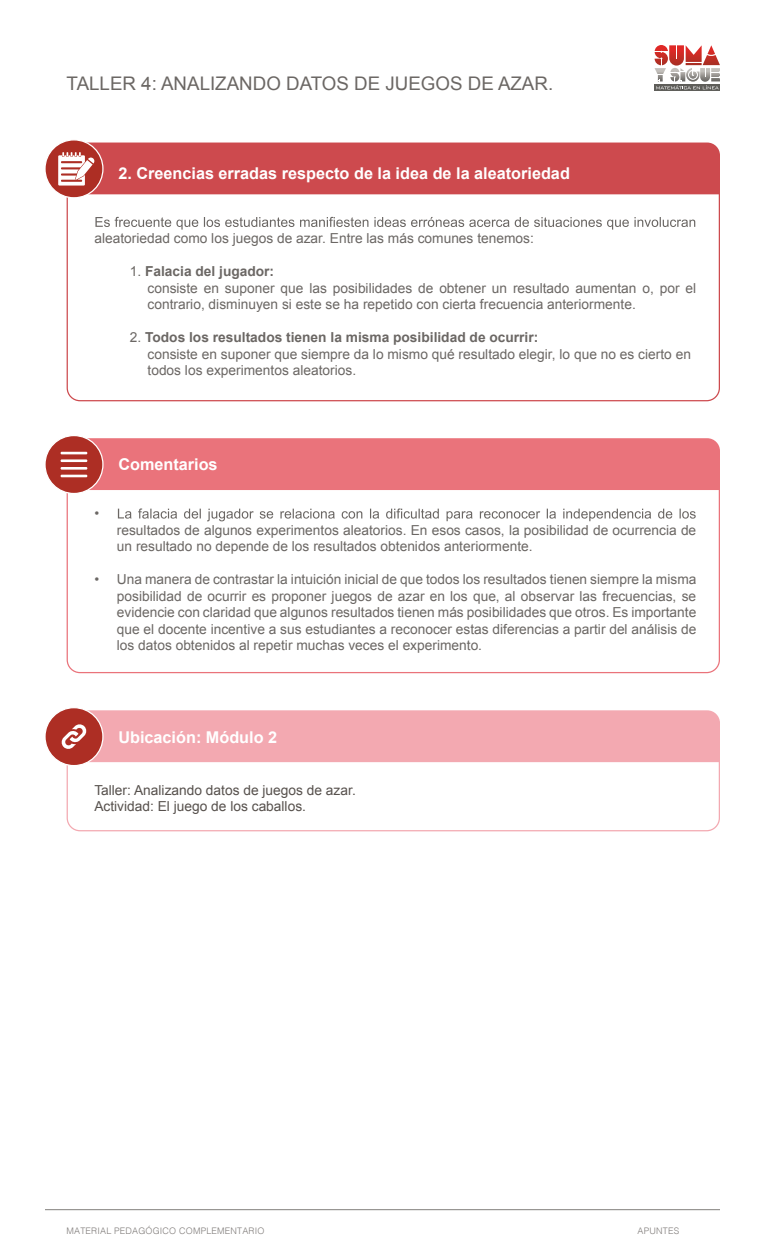
<style>
.page{position:relative;width:765px;height:1260px;background:#fff}
.page>*{position:absolute;margin:0;border:0;box-sizing:border-box;transform-origin:0 0}
.t1{font:18.75px "Arial";color:#6b6764}
.t2{font:700 16.25px "Arial";color:#fff}
.t3{font:13.75px/16.5px "Arial";color:#6b6764}
.t4{font:13.75px/16.5px "Arial";color:#57514d}
.t5{font:300 9px "Helvetica";letter-spacing:.02em;color:#807c7a}
.s1{font-weight:700}
</style>
<div class="page">
<div style="left:87px;top:438px;width:633px;height:52px;background:#ea737b"></div>
<div style="left:45px;top:436px;width:58px;height:58px;background:#ad2e24;border-radius:50%"></div>
<div style="left:44px;top:435px;width:60px;height:59px;border:1px solid #fff;border-radius:50%"></div>
<div style="left:45px;top:708px;width:58px;height:58px;background:#ad2e24;border-radius:50%"></div>
<div style="left:44px;top:707px;width:60px;height:59px;border:1px solid #fff;border-radius:50%"></div>
<div style="left:45px;top:140px;width:58px;height:58px;background:#ad2e24;border-radius:50%"></div>
<div style="left:44px;top:139px;width:60px;height:59px;border:1px solid #fff;border-radius:50%"></div>
<div style="left:58px;top:143px;width:662px;height:51px;background:#cd4a4e"></div>
<svg style="left:95px;top:217px;width:600px;height:13px"></svg>
<svg style="left:118px;top:508px;width:578px;height:13px"></svg>
<hr style="left:61px;top:475px;width:26px;height:2px;background:#fff">
<hr style="left:61px;top:467px;width:26px;height:3px;background:#fff">
<hr style="left:61px;top:459px;width:26px;height:3px;background:#fff">
<hr style="left:61px;top:452px;width:26px;height:2px;background:#fff">
<svg style="left:61px;top:710px;width:659px;height:52px;background:#efa4ab"></svg>
<svg style="left:655px;top:89px;width:65px;height:2px"></svg>
<svg style="left:654px;top:45px;width:66px;height:44px"></svg>
<hr style="left:45px;top:1209px;width:675px;height:1px;background:#827f7c">
<h1 class="t1" style="left:67px;top:71px;width:488px">TALLER 4: ANALIZANDO DATOS DE JUEGOS DE AZAR.</h1>
<p class="t2" style="left:118px;top:162px;width:453px">2. Creencias erradas respecto de la idea de la aleatoriedad</p>
<p class="t3" style="left:94px;top:230px;width:441px">aleatoriedad como los juegos de azar. Entre las más comunes tenemos:</p>
<p class="t3" style="left:148px;top:263px;width:550px;text-indent:-18px">1. <span class="s1">Falacia del jugador:<br></span>consiste en suponer que las posibilidades de obtener un resultado aumentan o, por el contrario, disminuyen si este se ha repetido con cierta frecuencia anteriormente.</p>
<p class="t3" style="left:148px;top:329px;width:545px;text-indent:-18px">2. <span class="s1">Todos los resultados tienen la misma posibilidad de ocurrir:<br></span>consiste en suponer que siempre da lo mismo qué resultado elegir, lo que no es cierto en todos los experimentos aleatorios.</p>
<p class="t3" style="left:94px;top:506px;width:6px">•</p>
<p class="t2" style="left:118px;top:454px;width:101px">Comentarios</p>
<p class="t3" style="left:117px;top:522px;width:581px">resultados de algunos experimentos aleatorios. En esos casos, la posibilidad de ocurrencia de un resultado no depende de los resultados obtenidos anteriormente.</p>
<p class="t3" style="left:117px;top:572px;width:581px;text-align:justify;text-indent:-22px">• Una manera de contrastar la intuición inicial de que todos los resultados tienen siempre la misma posibilidad de ocurrir es proponer juegos de azar en los que, al observar las frecuencias, se evidencie con claridad que algunos resultados tienen más posibilidades que otros. Es importante que el docente incentive a sus estudiantes a reconocer estas diferencias a partir del análisis de los datos obtenidos al repetir muchas veces el experimento.</p>
<p class="t2" style="left:118px;top:727px;width:160px">Ubicación: Módulo 2</p>
<p class="t4" style="left:94px;top:782px;width:263px">Taller: Analizando datos de juegos de azar.<br>Actividad: El juego de los caballos.</p>
<p class="t5" style="left:67px;top:1223px;width:199px">MATERIAL PEDAGÓGICO COMPLEMENTARIO</p>
<p class="t5" style="left:638px;top:1223px;width:43px">APUNTES</p>
</div>
